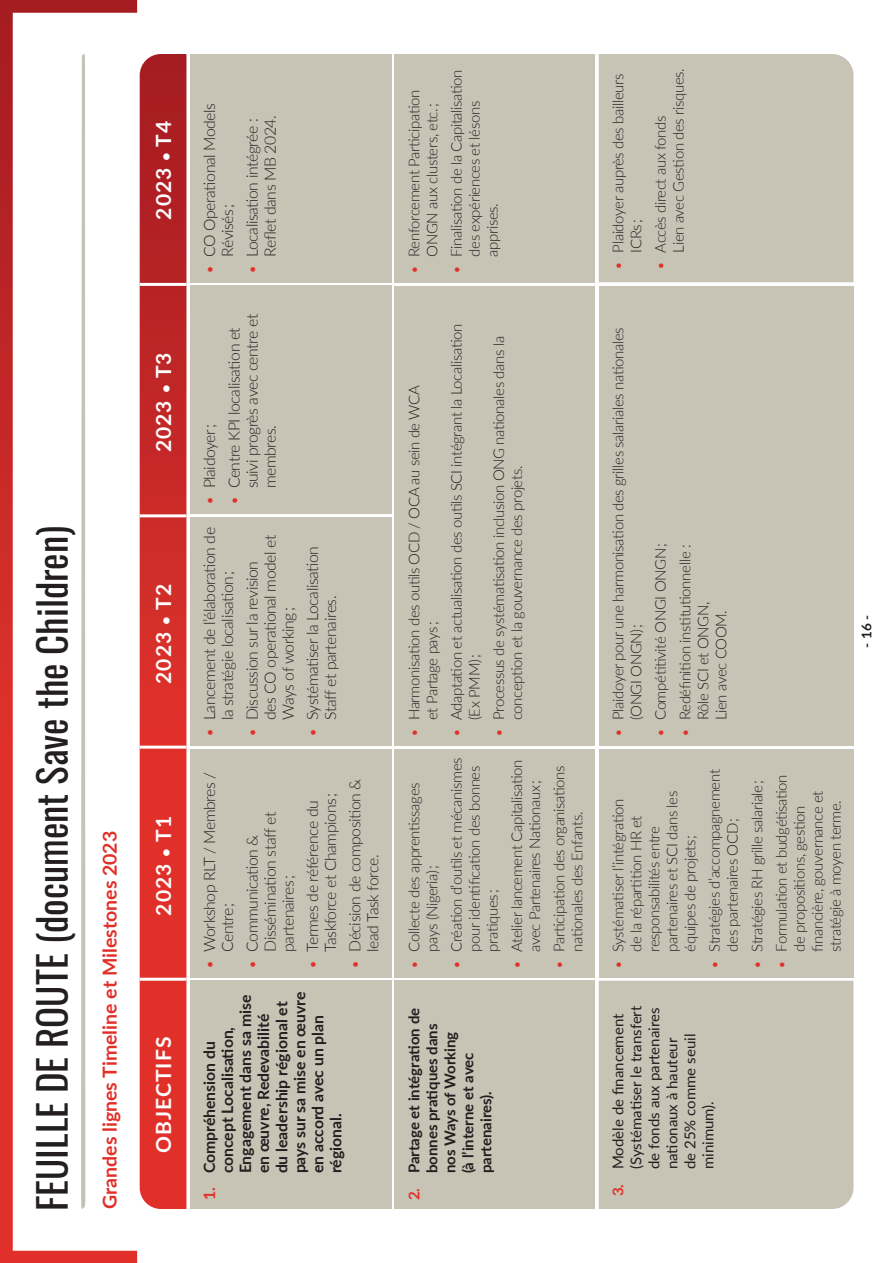
<style>
.page{position:relative;width:893px;height:1263px;background:#fff}
.page>*{position:absolute;margin:0;border:0;box-sizing:border-box;transform-origin:0 0}
.t1{font:39px "Oswald";color:#231f20}
.t2{font:700 21px "Lato";letter-spacing:.05em;color:#fff}
.t3{font:700 19.5px "Lato";color:#e13029}
.t4{font:300 15.75px/18px "Lato";letter-spacing:-.025em;color:#231f20}
.t5{font:700 15.75px/18px "Lato";color:#231f20}
.t6{font:300 15px/18px "Lato";letter-spacing:-.025em;color:#231f20}
.t7{font:15px/18px "Lato";color:#231f20}
.t8{font:700 15px/18px "Lato";color:#231f20}
.t9{font:700 13.5px "Lato";color:#231f20}
.s1{font-size:15px}
.s2{color:#e13029}
.s3{font-weight:700;color:#e13029}
</style>
<div class="page">
<svg style="left:0;top:0;width:137px;height:1263px"></svg>
<svg style="left:81px;top:54px;width:4px;height:1156px;background:#ccc9bb"></svg>
<div style="left:190px;top:981px;width:201px;height:228px;background:#c7c3b5"></div>
<div style="left:190px;top:749px;width:201px;height:228px;background:#c7c3b5"></div>
<div style="left:190px;top:517px;width:201px;height:229px;background:#c7c3b5"></div>
<div style="left:190px;top:54px;width:201px;height:228px;background:#c7c3b5"></div>
<div style="left:190px;top:286px;width:201px;height:228px;background:#c7c3b5"></div>
<div style="left:395px;top:981px;width:200px;height:228px;background:#c7c3b5"></div>
<div style="left:395px;top:749px;width:200px;height:228px;background:#c7c3b5"></div>
<div style="left:395px;top:286px;width:200px;height:460px;background:#c7c3b5"></div>
<div style="left:395px;top:54px;width:200px;height:228px;background:#c7c3b5"></div>
<div style="left:599px;top:981px;width:254px;height:228px;background:#c7c3b5"></div>
<div style="left:599px;top:749px;width:254px;height:228px;background:#c7c3b5"></div>
<div style="left:599px;top:286px;width:254px;height:460px;background:#c7c3b5"></div>
<div style="left:599px;top:54px;width:254px;height:228px;background:#c7c3b5"></div>
<svg style="left:140px;top:54px;width:46px;height:1155px;background:#ce2b28"></svg>
<hr style="left:140px;top:514px;width:46px;height:3px;background:#fff">
<hr style="left:140px;top:283px;width:46px;height:3px;background:#fff">
<hr style="left:140px;top:746px;width:46px;height:3px;background:#fff">
<hr style="left:140px;top:978px;width:46px;height:3px;background:#fff">
<h1 class="t1" style="left:17px;top:1211px;width:686px;rotate:-90deg">FEUILLE DE ROUTE (document Save the Children)</h1>
<h3 class="t3" style="left:95px;top:1209px;width:380px;rotate:-90deg">Grandes lignes Timeline et Milestones 2023</h3>
<h2 class="t2" style="left:148px;top:220px;width:100px;rotate:-90deg">2023 <span class="s1">•</span> T4</h2>
<h2 class="t2" style="left:148px;top:452px;width:101px;rotate:-90deg">2023 <span class="s1">•</span> T3</h2>
<h2 class="t2" style="left:148px;top:684px;width:101px;rotate:-90deg">2023 <span class="s1">•</span> T2</h2>
<h2 class="t2" style="left:148px;top:915px;width:101px;rotate:-90deg">2023 <span class="s1">•</span> T1</h2>
<h2 class="t2" style="left:148px;top:1153px;width:117px;rotate:-90deg">OBJECTIFS</h2>
<p class="t4" style="left:200px;top:257px;width:155px;text-indent:-17px;rotate:-90deg"><span class="s2">•</span> CO Operational Models<br>Révisés ;</p>
<p class="t4" style="left:242px;top:274px;width:160px;text-align:right;rotate:-90deg"><span class="s2">•</span> Localisation intégrée :<br>Reflet dans MB 2024.</p>
<p class="t4" style="left:200px;top:505px;width:83px;rotate:-90deg"><span class="s2">•</span> Plaidoyer ;</p>
<p class="t4" style="left:224px;top:488px;width:176px;text-indent:-17px;rotate:-90deg"><span class="s2">•</span> Centre KPI localisation et suivi progrès avec centre et membres.</p>
<p class="t4" style="left:200px;top:720px;width:195px;text-indent:-17px;rotate:-90deg"><span class="s2">•</span> Lancement de l’élaboration de la stratégie localisation ;</p>
<p class="t4" style="left:242px;top:720px;width:187px;text-indent:-17px;rotate:-90deg"><span class="s2">•</span> Discussion sur la revision des CO operational model et<br>Ways of working ;</p>
<p class="t4" style="left:303px;top:720px;width:176px;text-indent:-17px;rotate:-90deg"><span class="s2">•</span> Systématiser la Localisation<br>Staff et partenaires.</p>
<p class="t4" style="left:200px;top:952px;width:181px;text-indent:-17px;rotate:-90deg"><span class="s2">•</span> Workshop RLT / Membres /<br>Centre ;</p>
<p class="t4" style="left:242px;top:952px;width:141px;text-indent:-17px;rotate:-90deg"><span class="s2">•</span> Communication &amp;<br>Dissémination staff et partenaires ;</p>
<p class="t4" style="left:303px;top:952px;width:160px;text-indent:-17px;rotate:-90deg"><span class="s2">•</span> Termes de référence du<br>Taskforce et Champions ;</p>
<p class="t4" style="left:345px;top:952px;width:175px;text-indent:-17px;rotate:-90deg"><span class="s2">•</span> Décision de composition &amp; lead Task force.</p>
<p class="t5" style="left:200px;top:1173px;width:184px;text-indent:-27px;rotate:-90deg"><span class="s2">1.</span> Compréhension du concept Localisation,<br>Engagement dans sa mise en œuvre, Redevabilité<br>du leadership régional et pays sur sa mise en œuvre en accord avec un plan régional.</p>
<p class="t6" style="left:404px;top:274px;width:185px;text-align:center;rotate:-90deg"><span class="s2">•</span> Renforcement Participation<br>ONGN aux clusters, etc. ;</p>
<p class="t6" style="left:447px;top:257px;width:189px;text-indent:-17px;rotate:-90deg"><span class="s2">•</span> Finalisation de la Capitalisation des expériences et lésons apprises.</p>
<p class="t6" style="left:404px;top:720px;width:336px;text-indent:-17px;rotate:-90deg"><span class="s2">•</span> Harmonisation des outils OCD / OCA au sein de WCA et Partage pays ;</p>
<p class="t6" style="left:404px;top:952px;width:171px;text-indent:-17px;rotate:-90deg"><span class="s2">•</span> Collecte des apprentissages pays (Nigeria) ;</p>
<p class="t6" style="left:447px;top:720px;width:398px;text-indent:-17px;rotate:-90deg"><span class="s2">•</span> Adaptation et actualisation des outils SCI intégrant la Localisation (Ex PMM) ;</p>
<p class="t6" style="left:489px;top:720px;width:385px;text-indent:-17px;rotate:-90deg"><span class="s2">•</span> Processus de systématisation inclusion ONG nationales dans la conception et la gouvernance des projets.</p>
<p class="t6" style="left:447px;top:952px;width:196px;text-indent:-17px;rotate:-90deg"><span class="s2">•</span> Création d’outils et mécanismes pour identification des bonnes pratiques ;</p>
<p class="t6" style="left:507px;top:969px;width:211px;text-align:center;rotate:-90deg"><span class="s2">•</span> Atelier lancement Capitalisation avec Partenaires Nationaux ;</p>
<p class="t6" style="left:550px;top:952px;width:188px;text-indent:-17px;rotate:-90deg"><span class="s2">•</span> Participation des organisations nationales des Enfants.</p>
<p class="t8" style="left:404px;top:1173px;width:167px;text-indent:-27px;rotate:-90deg"><span class="s2">2.</span> Partage et intégration de bonnes pratiques dans nos Ways of Working<br>(à l’interne et avec partenaires).</p>
<p class="t6" style="left:609px;top:252px;width:180px;text-indent:-17px;rotate:-90deg"><span class="s2">•</span> Plaidoyer auprès des bailleurs<br>ICRs ;</p>
<p class="t6" style="left:651px;top:252px;width:186px;text-indent:-17px;rotate:-90deg"><span class="s2">•</span> Accès direct aux fonds<br>Lien avec Gestion des risques.</p>
<p class="t6" style="left:609px;top:720px;width:394px;text-indent:-17px;rotate:-90deg"><span class="s2">•</span> Plaidoyer pour une harmonisation des grilles salariales nationales (ONGI ONGN) ;</p>
<p class="t6" style="left:651px;top:737px;width:195px;rotate:-90deg"><span class="s2">•</span> Compétitivité ONGI ONGN ;</p>
<p class="t6" style="left:675px;top:720px;width:177px;text-indent:-17px;rotate:-90deg"><span class="s2">•</span> Redéfinition institutionnelle :<br>Rôle SCI et ONGN,<br>Lien avec COOM.</p>
<p class="t6" style="left:609px;top:952px;width:162px;text-indent:-17px;rotate:-90deg"><span class="s2">•</span> Systématiser l’intégration de la répartition HR et responsabilités entre partenaires et SCI dans les équipes de projets ;</p>
<p class="t6" style="left:705px;top:952px;width:184px;text-indent:-17px;rotate:-90deg"><span class="s2">•</span> Stratégies d’accompagnement des partenaires OCD ;</p>
<p class="t6" style="left:747px;top:969px;width:190px;rotate:-90deg"><span class="s2">•</span> Stratégies RH grille salariale ;</p>
<p class="t6" style="left:772px;top:952px;width:179px;text-indent:-17px;rotate:-90deg"><span class="s2">•</span> Formulation et budgétisation de propositions, gestion financière, gouvernance et stratégie à moyen terme.</p>
<p class="t7" style="left:608px;top:1169px;width:165px;text-indent:-27px;rotate:-90deg"><span class="s3">3.</span> Modèle de financement (Systématiser le transfert de fonds aux partenaires nationaux à hauteur<br>de 25% comme seuil minimum).</p>
<p class="t9" style="left:856px;top:648px;width:34px;rotate:-90deg">- 16 -</p>
</div>
